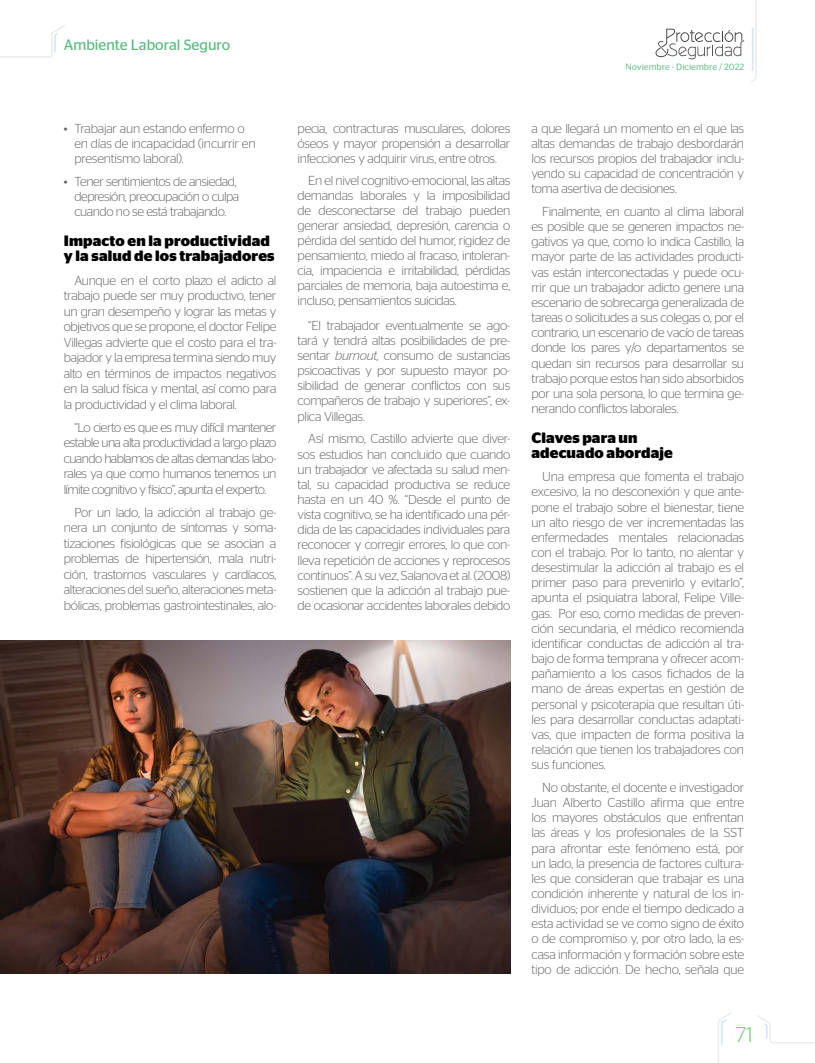
<style>
.page{position:relative;width:815px;height:1063px;background:#fff}
.page>*{position:absolute;margin:0;border:0;box-sizing:border-box;transform-origin:0 0}
.t1{font:300 21.25px "Stag Sans";color:#6c6}
.t2{font:700 15px/15.1px "Stag Sans";letter-spacing:.01em;color:#000}
.t3{font:15px "Stag Sans";color:#59bb81}
.t4{font:300 13px/15.1px "Stag Sans";letter-spacing:-.025em;color:#646363;text-align:justify}
.t5{font:9.12px "Stag Sans";color:#7ac398}
.s1{font-style:italic}
</style>
<div class="page">
<svg style="left:656px;top:29px;width:88px;height:30px"></svg>
<svg style="left:751px;top:0;width:6px;height:83px"></svg>
<svg style="left:718px;top:1012px;width:13px;height:51px"></svg>
<svg style="left:0;top:25px;width:65px;height:33px"></svg>
<svg style="left:757px;top:1015px;width:58px;height:28px"></svg>
<img style="left:0;top:640px;width:510px;height:334px">
<p class="t3" style="left:64px;top:36px;width:168px">Ambiente Laboral Seguro</p>
<p class="t4" style="left:74px;top:120px;width:183px;text-align:left;text-indent:-11px">• Trabajar aun estando enfermo o en días de incapacidad (incurrir en presentismo laboral).</p>
<p class="t4" style="left:74px;top:173px;width:166px;text-align:left;text-indent:-11px">• Tener sentimientos de ansiedad, depresión, preocupación o culpa cuando no se está trabajando.</p>
<p class="t2" style="left:64px;top:234px;width:212px">Impacto en la productividad y la salud de los trabajadores</p>
<p class="t4" style="left:64px;top:272px;width:214px;line-height:15.5px;text-indent:11px">Aunque en el corto plazo el adicto al trabajo puede ser muy productivo, tener un gran desempeño y lograr las metas y objetivos que se propone, el doctor Felipe Villegas advierte que el costo para el tra&shy;bajador y la empresa termina siendo muy alto en términos de impactos negativos en la salud física y mental, así como para la productividad y el clima laboral.</p>
<p class="t4" style="left:64px;top:419px;width:214px;line-height:15.5px;text-indent:11px">“Lo cierto es que es muy difícil mantener estable una alta productividad a largo plazo cuando hablamos de altas demandas labo&shy;rales ya que como humanos tenemos un límite cognitivo y físico”, apunta el experto.</p>
<p class="t4" style="left:64px;top:504px;width:214px;line-height:15.5px;text-indent:11px">Por un lado, la adicción al trabajo ge&shy;nera un conjunto de síntomas y soma&shy;tizaciones fisiológicas que se asocian a problemas de hipertensión, mala nutri&shy;ción, trastornos vasculares y cardíacos, alteraciones del sueño, alteraciones meta&shy;bólicas, problemas gastrointestinales, alo-</p>
<p class="t4" style="left:298px;top:121px;width:214px">pecia, contracturas musculares, dolores óseos y mayor propensión a desarrollar infecciones y adquirir virus, entre otros.</p>
<p class="t4" style="left:298px;top:173px;width:214px;text-indent:11px">En el nivel cognitivo-emocional, las altas demandas laborales y la imposibilidad de desconectarse del trabajo pueden generar ansiedad, depresión, carencia o pérdida del sentido del humor, rigidez de pensamiento, miedo al fracaso, intoleran&shy;cia, impaciencia e irritabilidad, pérdidas parciales de memoria, baja autoestima e, incluso, pensamientos suicidas.</p>
<p class="t4" style="left:298px;top:317px;width:214px;text-indent:11px">“El trabajador eventualmente se ago&shy;tará y tendrá altas posibilidades de pre&shy;sentar <span class="s1">burnout,</span> consumo de sustancias psicoactivas y por supuesto mayor po&shy;sibilidad de generar conflictos con sus compañeros de trabajo y superiores”, ex&shy;plica Villegas.</p>
<p class="t4" style="left:298px;top:431px;width:214px;text-indent:11px">Así mismo, Castillo advierte que diver&shy;sos estudios han concluido que cuando un trabajador ve afectada su salud men&shy;tal, su capacidad productiva se reduce hasta en un 40 %. “Desde el punto de vista cognitivo, se ha identificado una pér&shy;dida de las capacidades individuales para reconocer y corregir errores, lo que con&shy;lleva repetición de acciones y reprocesos continuos”. A su vez, Salanova et al. (2008) sostienen que la adicción al trabajo pue&shy;de ocasionar accidentes laborales debido</p>
<p class="t5" style="left:626px;top:62px;width:120px">Noviembre - Diciembre / 2022</p>
<p class="t4" style="left:531px;top:120px;width:214px">a que llegará un momento en el que las altas demandas de trabajo desbordarán los recursos propios del trabajador inclu&shy;yendo su capacidad de concentración y toma asertiva de decisiones.</p>
<p class="t4" style="left:531px;top:204px;width:214px;text-indent:11px">Finalmente, en cuanto al clima laboral es posible que se generen impactos ne&shy;gativos ya que, como lo indica Castillo, la mayor parte de las actividades producti&shy;vas están interconectadas y puede ocu&shy;rrir que un trabajador adicto genere una escenario de sobrecarga generalizada de tareas o solicitudes a sus colegas o, por el contrario, un escenario de vacío de tareas donde los pares y/o departamentos se quedan sin recursos para desarrollar su trabajo porque estos han sido absorbidos por una sola persona, lo que termina ge&shy;nerando conflictos laborales.</p>
<p class="t2" style="left:531px;top:431px;width:143px">Claves para un adecuado abordaje</p>
<p class="t4" style="left:531px;top:469px;width:214px;text-indent:11px">Una empresa que fomenta el trabajo excesivo, la no desconexión y que ante&shy;pone el trabajo sobre el bienestar, tiene un alto riesgo de ver incrementadas las enfermedades mentales relacionadas con el trabajo. Por lo tanto, no alentar y desestimular la adicción al trabajo es el primer paso para prevenirlo y evitarlo”, apunta el psiquiatra laboral, Felipe Ville&shy;gas. Por eso, como medidas de preven&shy;ción secundaria, el médico recomienda identificar conductas de adicción al tra&shy;bajo de forma temprana y ofrecer acom&shy;pañamiento a los casos fichados de la mano de áreas expertas en gestión de personal y psicoterapia que resultan úti&shy;les para desarrollar conductas adaptati&shy;vas, que impacten de forma positiva la relación que tienen los trabajadores con sus funciones.</p>
<p class="t4" style="left:531px;top:780px;width:214px;text-indent:11px">No obstante, el docente e investigador Juan Alberto Castillo afirma que entre los mayores obstáculos que enfrentan las áreas y los profesionales de la SST para afrontar este fenómeno está, por un lado, la presencia de factores cultura&shy;les que consideran que trabajar es una condición inherente y natural de los in&shy;dividuos; por ende el tiempo dedicado a esta actividad se ve como signo de éxito o de compromiso y, por otro lado, la es&shy;casa información y formación sobre este tipo de adicción. De hecho, señala que</p>
<h1 class="t1" style="left:736px;top:1023px;width:19px">71</h1>
</div>
